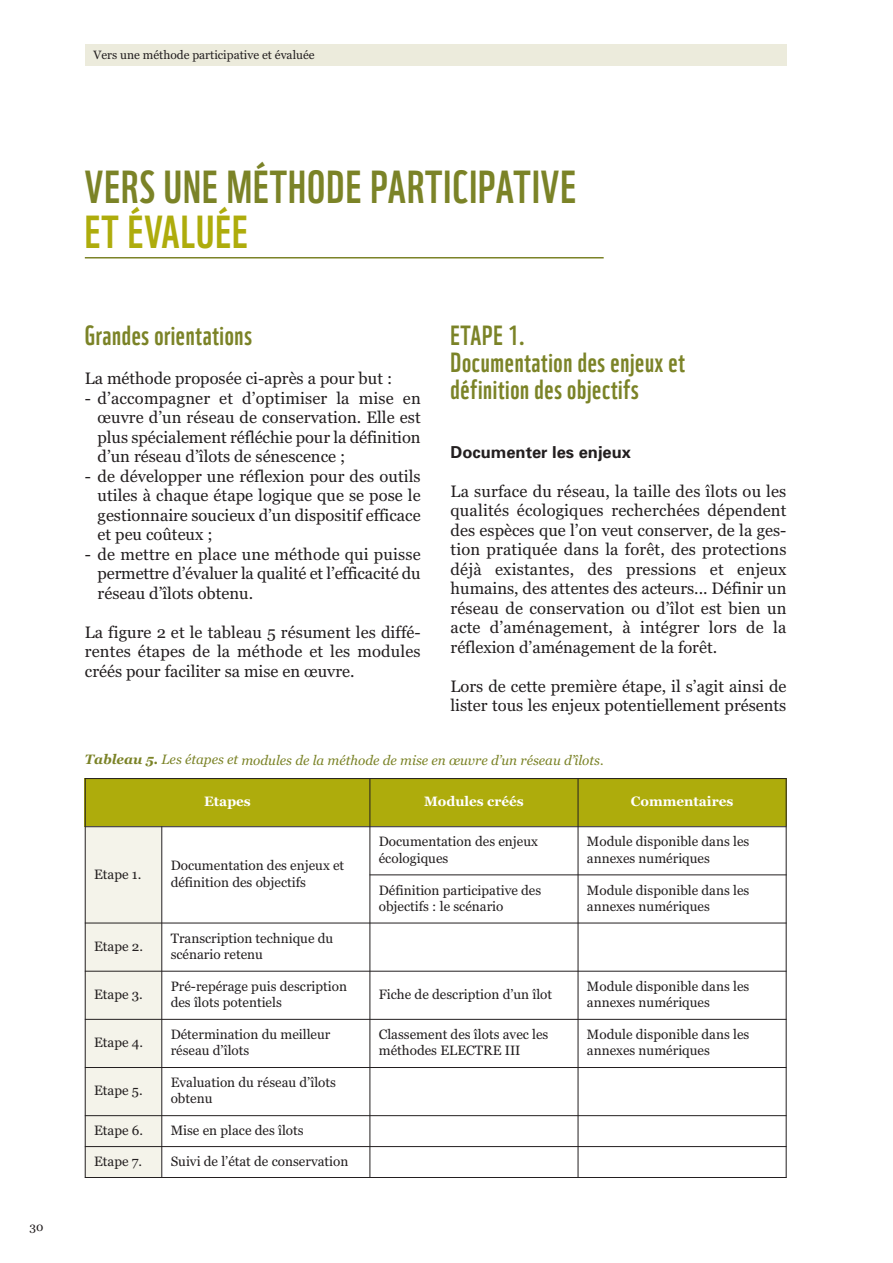
<style>
.page{position:relative;width:893px;height:1263px;background:#fff}
.page>*{position:absolute;margin:0;border:0;box-sizing:border-box;transform-origin:0 0}
.t1{font:45px "WWF";letter-spacing:.025em;color:#7b8327}
.t2{font:45px "WWF";letter-spacing:.025em;color:#aeac0c}
.t3{font:27px/27px "WWF";letter-spacing:.025em;color:#7b8327}
.t4{font:16.5px/19.5px "Georgia";color:#231f20;text-align:justify}
.t5{font:700 16.5px "Univers";color:#231f20}
.t6{font:13.5px/16.2px "Georgia";color:#231f20}
.t7{font:italic 13.5px "Georgia";color:#7b8327}
.t8{font:700 13.5px "Georgia";color:#fff}
.t9{font:12px "Georgia";color:#231f20}
.s1{font-weight:700}
</style>
<div class="page">
<div style="left:85px;top:45px;width:701px;height:21px;background:#ecebdc"></div>
<hr style="left:85px;top:257px;width:519px;height:2px;background:#7b8327">
<div style="left:85px;top:778px;width:285px;height:49px;background:#aeac0c"></div>
<div style="left:370px;top:778px;width:208px;height:49px;background:#aeac0c"></div>
<div style="left:578px;top:778px;width:208px;height:49px;background:#aeac0c"></div>
<div style="left:85px;top:827px;width:77px;height:96px;background:#f4f3ea"></div>
<div style="left:85px;top:923px;width:77px;height:48px;background:#f4f3ea"></div>
<div style="left:85px;top:971px;width:77px;height:48px;background:#f4f3ea"></div>
<div style="left:85px;top:1019px;width:77px;height:49px;background:#f4f3ea"></div>
<div style="left:85px;top:1068px;width:77px;height:48px;background:#f4f3ea"></div>
<div style="left:85px;top:1116px;width:77px;height:31px;background:#f4f3ea"></div>
<div style="left:85px;top:1147px;width:77px;height:31px;background:#f4f3ea"></div>
<hr style="left:85px;top:778px;width:1px;height:400px;background:#231f20">
<hr style="left:161px;top:826px;width:1px;height:352px;background:#231f20">
<hr style="left:369px;top:778px;width:1px;height:400px;background:#231f20">
<hr style="left:578px;top:778px;width:1px;height:400px;background:#231f20">
<hr style="left:786px;top:778px;width:1px;height:400px;background:#231f20">
<hr style="left:85px;top:778px;width:701px;height:1px;background:#231f20">
<hr style="left:85px;top:826px;width:701px;height:1px;background:#231f20">
<hr style="left:369px;top:875px;width:417px;height:1px;background:#231f20">
<hr style="left:85px;top:923px;width:701px;height:1px;background:#231f20">
<hr style="left:85px;top:971px;width:701px;height:1px;background:#231f20">
<hr style="left:85px;top:1019px;width:701px;height:1px;background:#231f20">
<hr style="left:85px;top:1067px;width:701px;height:1px;background:#231f20">
<hr style="left:85px;top:1115px;width:701px;height:1px;background:#231f20">
<hr style="left:85px;top:1146px;width:701px;height:1px;background:#231f20">
<hr style="left:85px;top:1177px;width:701px;height:1px;background:#231f20">
<p class="t9" style="left:30px;top:1222px;width:15px">30</p>
<p class="t9" style="left:93px;top:50px;width:223px">Vers une méthode participative et évaluée</p>
<h1 class="t1" style="left:85px;top:170px;width:493px">VERS UNE MÉTHODE PARTICIPATIVE</h1>
<h1 class="t2" style="left:85px;top:215px;width:164px">ET ÉVALUÉE</h1>
<h2 class="t3" style="left:85px;top:324px;width:169px">Grandes orientations</h2>
<p class="t4" style="left:85px;top:370px;width:309px">La méthode proposée ci-après a pour but :</p>
<p class="t4" style="left:98px;top:389px;width:325px;text-indent:-13px">- d’accompagner et d’optimiser la mise en œuvre d’un réseau de conservation. Elle est plus spécialement réfléchie pour la définition d’un réseau d’îlots de sénescence ;</p>
<p class="t4" style="left:98px;top:467px;width:325px;text-indent:-13px">- de développer une réflexion pour des outils utiles à chaque étape logique que se pose le gestionnaire soucieux d’un dispositif efficace et peu coûteux ;</p>
<p class="t4" style="left:98px;top:546px;width:325px;text-indent:-13px">- de mettre en place une méthode qui puisse permettre d’évaluer la qualité et l’efficacité du réseau d’îlots obtenu.</p>
<p class="t4" style="left:85px;top:624px;width:337px">La figure 2 et le tableau 5 résument les diffé&shy;rentes étapes de la méthode et les modules créés pour faciliter sa mise en œuvre.</p>
<h2 class="t3" style="left:451px;top:324px;width:236px">ETAPE 1.<br>Documentation des enjeux et définition des objectifs</h2>
<p class="t5" style="left:451px;top:446px;width:182px">Documenter les enjeux</p>
<p class="t4" style="left:451px;top:482px;width:337px">La surface du réseau, la taille des îlots ou les qualités écologiques recherchées dépendent des espèces que l’on veut conserver, de la ges&shy;tion pratiquée dans la forêt, des protections déjà existantes, des pressions et enjeux humains, des attentes des acteurs... Définir un réseau de conservation ou d’îlot est bien un acte d’aménagement, à intégrer lors de la réflexion d’aménagement de la forêt.</p>
<p class="t4" style="left:451px;top:678px;width:337px">Lors de cette première étape, il s’agit ainsi de lister tous les enjeux potentiellement présents</p>
<p class="t7" style="left:85px;top:754px;width:520px"><span class="s1">Tableau 5.</span> Les étapes et modules de la méthode de mise en œuvre d’un réseau d’îlots.</p>
<p class="t8" style="left:204px;top:796px;width:48px">Etapes</p>
<p class="t8" style="left:424px;top:796px;width:101px">Modules créés</p>
<p class="t8" style="left:631px;top:796px;width:104px">Commentaires</p>
<p class="t6" style="left:94px;top:867px;width:49px">Etape 1.</p>
<p class="t6" style="left:171px;top:858px;width:175px">Documentation des enjeux et définition des objectifs</p>
<p class="t6" style="left:379px;top:835px;width:161px">Documentation des enjeux écologiques</p>
<p class="t6" style="left:587px;top:835px;width:164px">Module disponible dans les annexes numériques</p>
<p class="t6" style="left:379px;top:883px;width:164px">Définition participative des objectifs : le scénario</p>
<p class="t6" style="left:587px;top:883px;width:164px">Module disponible dans les annexes numériques</p>
<p class="t6" style="left:94px;top:939px;width:50px">Etape 2.</p>
<p class="t6" style="left:171px;top:931px;width:164px">Transcription technique du scénario retenu</p>
<p class="t6" style="left:94px;top:987px;width:50px">Etape 3.</p>
<p class="t6" style="left:171px;top:979px;width:178px">Pré-repérage puis description des îlots potentiels</p>
<p class="t6" style="left:379px;top:987px;width:175px">Fiche de description d’un îlot</p>
<p class="t6" style="left:587px;top:979px;width:164px">Module disponible dans les annexes numériques</p>
<p class="t6" style="left:94px;top:1035px;width:51px">Etape 4.</p>
<p class="t6" style="left:171px;top:1027px;width:161px">Détermination du meilleur réseau d’îlots</p>
<p class="t6" style="left:379px;top:1027px;width:171px">Classement des îlots avec les méthodes ELECTRE III</p>
<p class="t6" style="left:587px;top:1027px;width:164px">Module disponible dans les annexes numériques</p>
<p class="t6" style="left:94px;top:1083px;width:50px">Etape 5.</p>
<p class="t6" style="left:171px;top:1075px;width:167px">Evaluation du réseau d’îlots obtenu</p>
<p class="t6" style="left:94px;top:1123px;width:51px">Etape 6.</p>
<p class="t6" style="left:171px;top:1123px;width:135px">Mise en place des îlots</p>
<p class="t6" style="left:94px;top:1154px;width:50px">Etape 7.</p>
<p class="t6" style="left:171px;top:1154px;width:179px">Suivi de l’état de conservation</p>
</div>
